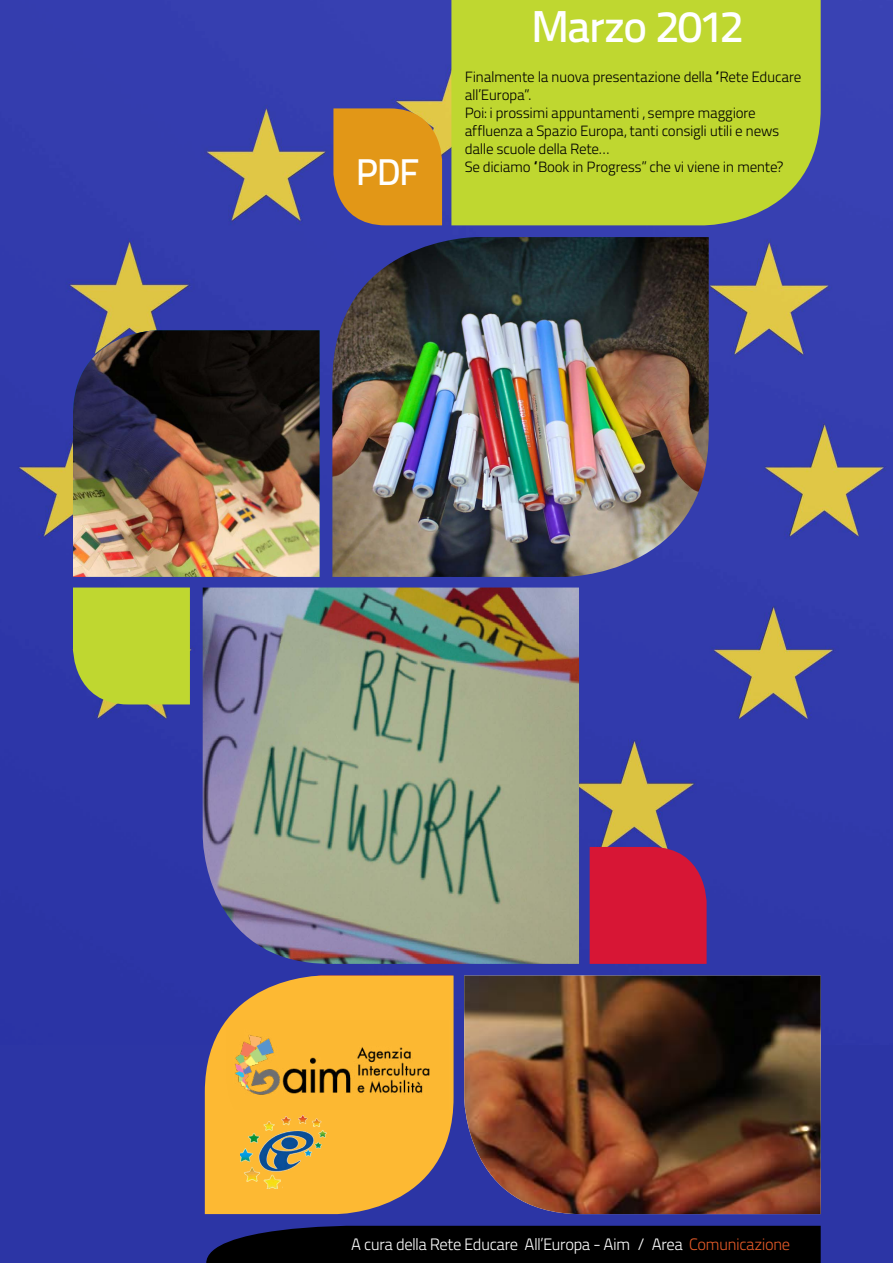
<style>
.page{position:relative;width:893px;height:1263px;background:#313aac}
.page>*{position:absolute;margin:0;border:0;box-sizing:border-box;transform-origin:0 0}
.t1{font:500 44.55px "Titillium Text 22 L";letter-spacing:-.045em;color:#fff}
.t2{font:500 37.2px "Titillium Text 22 L";color:#fff}
.t3{font:300 16.5px "Titillium Text 22 L";letter-spacing:-.035em;color:#fff}
.t4{font:300 14.85px/18px "Titillium Text 22 L";letter-spacing:-.025em;color:#000}
.s1{color:#e15927}
</style>
<div class="page">
<img style="left:464px;top:975px;width:357px;height:239px">
<img style="left:73px;top:330px;width:247px;height:247px">
<div style="left:590px;top:847px;width:117px;height:117px;background:#d71635"></div>
<div style="left:73px;top:587px;width:117px;height:117px;background:#bfd730"></div>
<div style="left:451px;top:0;width:370px;height:225px;background:#bfd730"></div>
<img style="left:203px;top:587px;width:376px;height:377px">
<img style="left:332px;top:237px;width:377px;height:340px">
<svg style="left:333px;top:108px;width:109px;height:117px;background:#d99420"></svg>
<div style="left:206px;top:1226px;width:615px;height:37px;background:#000"></div>
<svg style="left:205px;top:975px;width:249px;height:239px;background:#d7a147"></svg>
<img style="left:240px;top:1115px;width:90px;height:74px">
<img style="left:226px;top:1019px;width:224px;height:92px">
<h2 class="t2" style="left:356px;top:144px;width:65px">PDF</h2>
<h1 class="t1" style="left:531px;top:-7px;width:214px">Marzo 2012</h1>
<p class="t4" style="left:465px;top:67px;width:338px">Finalmente la nuova presentazione della “Rete Educare all’Europa”.<br>Poi: i prossimi appuntamenti , sempre maggiore affluenza a Spazio Europa, tanti consigli utili e news dalle scuole della Rete…<br>Se diciamo “Book in Progress” che vi viene in mente?</p>
<p class="t3" style="left:351px;top:1232px;width:440px">A cura della Rete Educare All’Europa - Aim / Area <span class="s1">Comunicazione</span></p>
</div>
